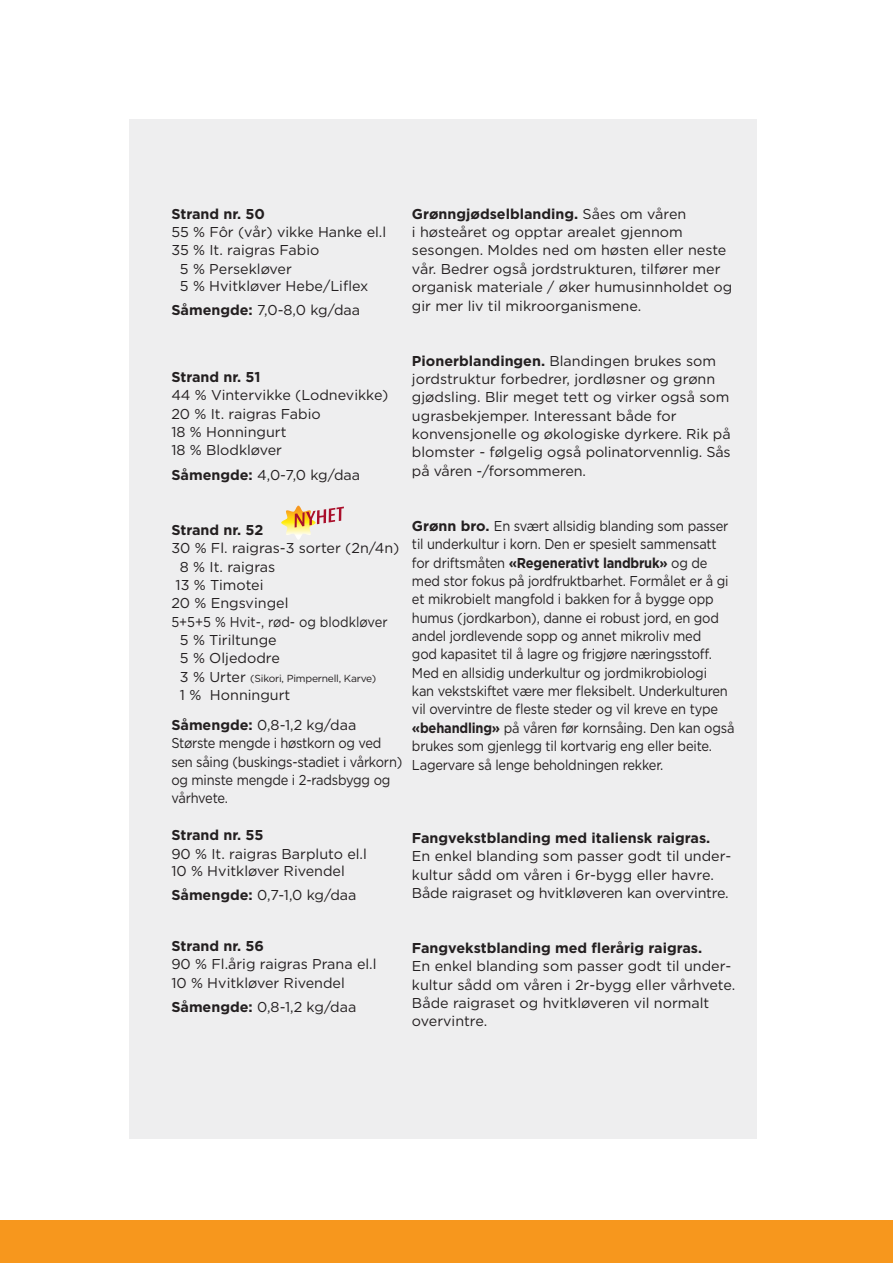
<style>
.page{position:relative;width:893px;height:1263px;background:#fff}
.page>*{position:absolute;margin:0;border:0;box-sizing:border-box;transform-origin:0 0}
.t1{font:14.25px/18.3px "Gotham";letter-spacing:-.015em;color:#231f20}
.t2{font:14.25px/18.3px "Gotham";letter-spacing:-.015em;color:#231f20;scale:.9 1}
.t3{font:700 14.25px "Gotham";color:#231f20}
.t4{font:10.2px "Gotham";letter-spacing:-.02em;color:#231f20}
.s1{font-weight:700}
.s2{font-size:14.25px}
</style>
<div class="page">
<div style="left:0;top:1220px;width:893px;height:43px;background:#f7971d"></div>
<div style="left:129px;top:120px;width:628px;height:1019px;background:#eeeeef"></div>
<svg style="left:281px;top:506px;width:63px;height:34px"></svg>
<p class="t3" style="left:171px;top:204px;width:95px">Strand nr. 50</p>
<p class="t1" style="left:171px;top:223px;width:216px">55 % Fôr (vår) vikke Hanke el.l</p>
<p class="t1" style="left:171px;top:241px;width:150px">35 % It. raigras Fabio</p>
<p class="t1" style="left:180px;top:259px;width:113px">5 % Persekløver</p>
<p class="t1" style="left:180px;top:276px;width:190px">5 % Hvitkløver Hebe/Liflex</p>
<p class="t1" style="left:171px;top:301px;width:190px"><span class="s1">Såmengde:</span> 7,0-8,0 kg/daa</p>
<p class="t1" style="left:171px;top:367px;width:219px"><span class="s1">Strand nr. 51<br></span>44 % Vintervikke (Lodnevikke)<br>20 % It. raigras Fabio<br>18 % Honningurt<br>18 % Blodkløver</p>
<p class="t1" style="left:171px;top:465px;width:190px"><span class="s1">Såmengde:</span> 4,0-7,0 kg/daa</p>
<p class="t1" style="left:412px;top:204px;width:322px"><span class="s1">Grønngjødselblanding.</span> Såes om våren<br>i høsteåret og opptar arealet gjennom sesongen. Moldes ned om høsten eller neste vår. Bedrer også jordstrukturen, tilfører mer organisk materiale / øker humusinnholdet og gir mer liv til mikroorganismene.</p>
<p class="t1" style="left:412px;top:351px;width:320px"><span class="s1">Pionerblandingen.</span> Blandingen brukes som jordstruktur forbedrer, jordløsner og grønn gjødsling. Blir meget tett og virker også som ugrasbekjemper. Interessant både for konvensjonelle og økologiske dyrkere. Rik på blomster - følgelig også polinatorvennlig. Sås på våren -/forsommeren.</p>
<p class="t3" style="left:171px;top:520px;width:94px">Strand nr. 52</p>
<p class="t1" style="left:171px;top:539px;width:230px">30 % Fl. raigras-3 sorter (2n/4n)</p>
<p class="t1" style="left:180px;top:557px;width:97px">8 % It. raigras</p>
<p class="t1" style="left:176px;top:575px;width:89px">13 % Timotei</p>
<p class="t1" style="left:171px;top:594px;width:119px">20 % Engsvingel</p>
<p class="t2" style="left:171px;top:612px;width:242px">5+5+5 % Hvit-, rød- og blodkløver</p>
<p class="t1" style="left:180px;top:630px;width:98px">5 % Tiriltunge</p>
<p class="t1" style="left:180px;top:649px;width:101px">5 % Oljedodre</p>
<p class="t4" style="left:180px;top:672px;width:198px"><span class="s2">3 % Urter</span> (Sikori, Pimpernell, Karve)</p>
<p class="t1" style="left:171px;top:680px;width:187px;line-height:29.8px;text-indent:9px">1 % Honningurt<br><span class="s1">Såmengde:</span> 0,8-1,2 kg/daa</p>
<p class="t2" style="left:171px;top:734px;width:258px">Største mengde i høstkorn og ved sen såing (buskings-stadiet i vårkorn) og minste mengde i 2-radsbygg og vårhvete.</p>
<p class="t1" style="left:171px;top:826px;width:197px;line-height:17.7px"><span class="s1">Strand nr. 55<br></span>90 % It. raigras Barpluto el.l<br>10 % Hvitkløver Rivendel</p>
<p class="t1" style="left:171px;top:886px;width:187px"><span class="s1">Såmengde:</span> 0,7-1,0 kg/daa</p>
<p class="t1" style="left:171px;top:937px;width:207px"><span class="s1">Strand nr. 56<br></span>90 % Fl.årig raigras Prana el.l<br>10 % Hvitkløver Rivendel</p>
<p class="t1" style="left:171px;top:998px;width:187px"><span class="s1">Såmengde:</span> 0,8-1,2 kg/daa</p>
<p class="t2" style="left:412px;top:516px;width:360px"><span class="s1">Grønn bro.</span> En svært allsidig blanding som passer til underkultur i korn. Den er spesielt sammensatt for driftsmåten <span class="s1">«Regenerativt landbruk»</span> og de med stor fokus på jordfruktbarhet. Formålet er å gi et mikrobielt mangfold i bakken for å bygge opp humus (jordkarbon), danne ei robust jord, en god andel jordlevende sopp og annet mikroliv med<br>god kapasitet til å lagre og frigjøre næringsstoff.<br>Med en allsidig underkultur og jordmikrobiologi<br>kan vekstskiftet være mer fleksibelt. Underkulturen vil overvintre de fleste steder og vil kreve en type <span class="s1">«behandling»</span> på våren før kornsåing. Den kan også brukes som gjenlegg til kortvarig eng eller beite.<br>Lagervare så lenge beholdningen rekker.</p>
<p class="t1" style="left:412px;top:828px;width:321px"><span class="s1">Fangvekstblanding med italiensk raigras.<br></span>En enkel blanding som passer godt til under&shy;kultur sådd om våren i 6r-bygg eller havre.<br>Både raigraset og hvitkløveren kan overvintre.</p>
<p class="t1" style="left:412px;top:938px;width:325px"><span class="s1">Fangvekstblanding med flerårig raigras.<br></span>En enkel blanding som passer godt til under&shy;kultur sådd om våren i 2r-bygg eller vårhvete.<br>Både raigraset og hvitkløveren vil normalt overvintre.</p>
</div>
